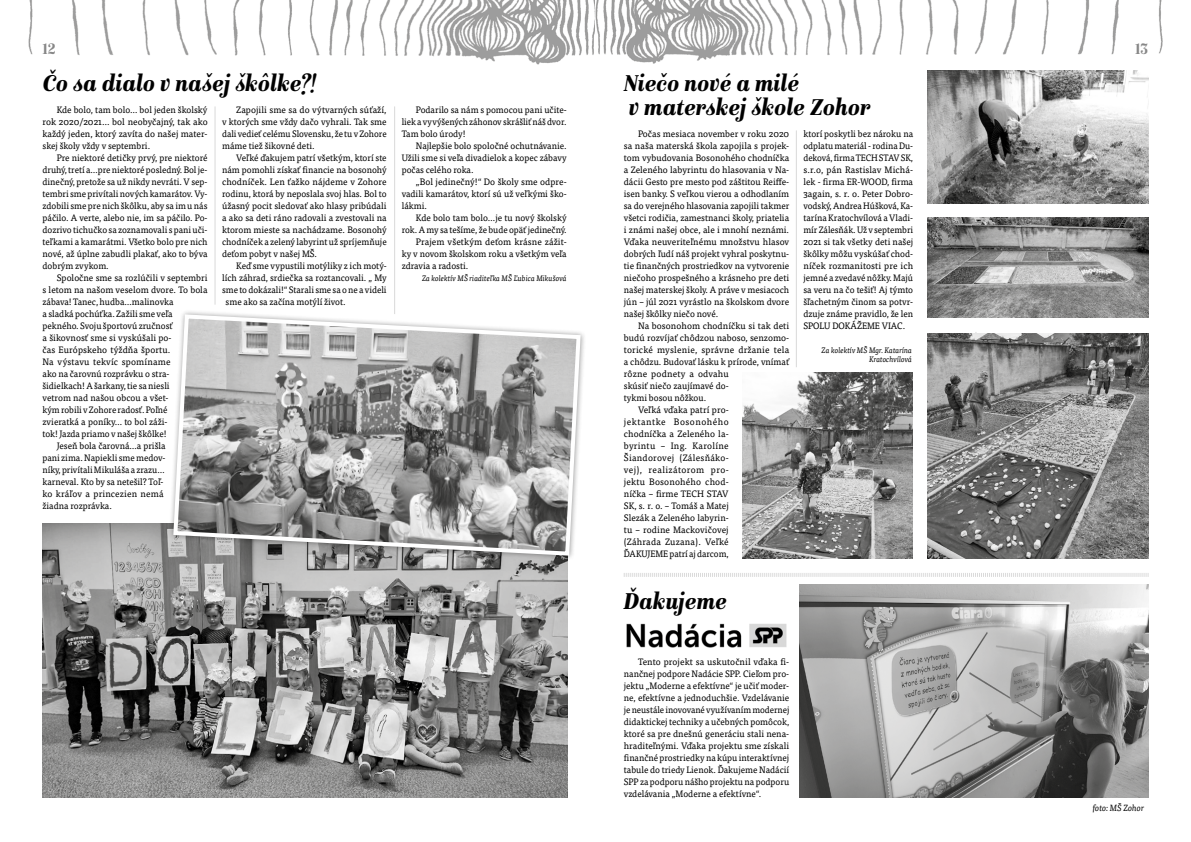
<style>
.page{position:relative;width:1191px;height:842px;background:#fff}
.page>*{position:absolute;margin:0;border:0;box-sizing:border-box;transform-origin:0 0}
.t1{font:italic 900 semi-condensed 24px/24px "Isabel";color:#000}
.t2{font:700 semi-condensed 16px "Isabel";color:#878787}
.t3{font:9.3px/12px "Tisa Pro";color:#000;text-align:justify;scale:.95 1}
.t4{font:9.3px/12px "Tisa Pro";color:#000;text-align:justify}
.t5{font:9.3px "Tisa Pro";color:#000;scale:.94 1}
.t6{font:9.3px "Tisa Pro";color:#000;scale:.96 1}
.t7{font:9.3px "Tisa Pro";letter-spacing:.02em;color:#000}
.t8{font:9.3px "Tisa Pro";letter-spacing:.03em;color:#000}
.t9{font:9.3px "Tisa Pro";letter-spacing:.045em;color:#000}
.t10{font:9.3px "Tisa Pro";letter-spacing:.06em;color:#000}
.t11{font:italic 9px "Tisa Pro";color:#000;scale:.94 1}
.t12{font:italic 8px/9px "Tisa Pro";color:#000;text-align:right;scale:.93 1}
</style>
<div class="page">
<img style="left:28px;top:0;width:1135px;height:65px">
<hr style="left:796px;top:130px;width:1px;height:237px;background:#dadada">
<hr style="left:215px;top:106px;width:1px;height:199px;background:#dadada">
<hr style="left:394px;top:106px;width:1px;height:208px;background:#dadada">
<img style="left:43px;top:523px;width:524px;height:275px">
<div style="left:168px;top:309px;width:418px;height:252px;background:#000;opacity:.4"></div>
<svg style="left:171px;top:312px;width:412px;height:246px;background:#a8a8a8"></svg>
<img style="left:927px;top:71px;width:221px;height:132px">
<img style="left:927px;top:218px;width:221px;height:100px">
<svg style="left:623px;top:573px;width:525px;height:4px"></svg>
<img style="left:799px;top:585px;width:349px;height:212px">
<img style="left:626px;top:623px;width:161px;height:25px">
<img style="left:927px;top:333px;width:221px;height:225px">
<img style="left:743px;top:373px;width:169px;height:185px">
<h2 class="t2" style="left:43px;top:39px;width:15px">12</h2>
<h2 class="t2" style="left:1135px;top:39px;width:15px">13</h2>
<h1 class="t1" style="left:624px;top:73px;width:248px">Niečo nové a milé<br>v materskej škole Zohor</h1>
<p class="t4" style="left:624px;top:127px;width:167px;text-indent:14px">Počas mesiaca november v roku 2020 sa naša materská škola zapojila s projek&shy;tom vybudovania Bosonohého chodníčka a Zeleného labyrintu do hlasovania v Na&shy;dácii Gesto pre mesto pod záštitou Reiffe&shy;isen banky. S veľkou vierou a odhodlaním sa do verejného hlasovania zapojili takmer všetci rodičia, zamestnanci školy, priatelia i známi našej obce, ale i mnohí neznámi.<br>Vďaka neuveriteľnému množstvu hlasov dobrých ľudí náš projekt vyhral poskytnu&shy;tie finančných prostriedkov na vytvorenie niečoho prospešného a krásneho pre deti našej materskej školy. A práve v mesiacoch jún – júl 2021 vyrástlo na školskom dvore našej škôlky niečo nové.</p>
<p class="t4" style="left:638px;top:319px;width:153px">Na bosonohom chodníčku si tak deti</p>
<p class="t4" style="left:624px;top:331px;width:167px">budú rozvíjať chôdzou naboso, senzomo-</p>
<p class="t7" style="left:624px;top:343px;width:167px">torické myslenie, správne držanie tela</p>
<p class="t3" style="left:624px;top:355px;width:176px">a chôdzu. Budovať lásku k prírode, vnímať</p>
<p class="t7" style="left:624px;top:367px;width:106px">rôzne podnety a odvahu</p>
<p class="t3" style="left:624px;top:379px;width:112px">skúsiť niečo zaujímavé do-</p>
<p class="t3" style="left:624px;top:391px;width:88px">tykmi bosou nôžkou.</p>
<p class="t4" style="left:638px;top:403px;width:92px">Veľká vďaka patrí pro-</p>
<p class="t10" style="left:624px;top:415px;width:106px">jektantke Bosonohého</p>
<p class="t4" style="left:624px;top:427px;width:106px">chodníčka a Zeleného la-</p>
<p class="t8" style="left:624px;top:439px;width:106px">byrintu – Ing. Karolíne</p>
<p class="t8" style="left:624px;top:451px;width:106px">Šiandorovej (Zálesňáko-</p>
<p class="t9" style="left:624px;top:463px;width:106px">vej), realizátorom pro-</p>
<p class="t7" style="left:624px;top:475px;width:106px">jektu Bosonohého chod-</p>
<p class="t4" style="left:624px;top:487px;width:106px">níčka – firme TECH STAV</p>
<p class="t6" style="left:624px;top:499px;width:111px">SK, s. r. o. – Tomáš a Matej</p>
<p class="t6" style="left:624px;top:511px;width:111px">Slezák a Zeleného labyrin-</p>
<p class="t4" style="left:624px;top:523px;width:106px">tu – rodine Mackovičovej</p>
<p class="t7" style="left:624px;top:535px;width:106px">(Záhrada Zuzana). Veľké</p>
<p class="t5" style="left:624px;top:547px;width:113px">ĎAKUJEME patrí aj darcom,</p>
<h1 class="t1" style="left:43px;top:73px;width:275px">Čo sa dialo v našej škôlke?!</h1>
<p class="t3" style="left:43px;top:103px;width:175px;text-indent:14px">Kde bolo, tam bolo… bol jeden školský rok 2020/2021… bol neobyčajný, tak ako každý jeden, ktorý zavíta do našej mater&shy;skej školy vždy v septembri.</p>
<p class="t3" style="left:43px;top:151px;width:175px;text-indent:14px">Pre niektoré detičky prvý, pre niektoré druhý, tretí a…pre niektoré posledný. Bol je&shy;dinečný, pretože sa už nikdy nevráti. V sep&shy;tembri sme privítali nových kamarátov. Vy&shy;zdobili sme pre nich škôlku, aby sa im u nás páčilo. A verte, alebo nie, im sa páčilo. Po&shy;dozrivo tichučko sa zoznamovali s pani uči&shy;teľkami a kamarátmi. Všetko bolo pre nich nové, až úplne zabudli plakať, ako to býva dobrým zvykom.</p>
<p class="t6" style="left:57px;top:271px;width:159px">Spoločne sme sa rozlúčili v septembri</p>
<p class="t4" style="left:43px;top:283px;width:166px">s letom na našom veselom dvore. To bola</p>
<p class="t3" style="left:43px;top:295px;width:139px">zábava! Tanec, hudba…malinovka</p>
<p class="t3" style="left:43px;top:307px;width:138px">a sladká pochúťka. Zažili sme veľa</p>
<p class="t5" style="left:43px;top:319px;width:140px">pekného. Svoju športovú zručnosť</p>
<p class="t4" style="left:43px;top:331px;width:130px">a šikovnosť sme si vyskúšali po-</p>
<p class="t4" style="left:43px;top:343px;width:130px">čas Európskeho týždňa športu.</p>
<p class="t4" style="left:43px;top:355px;width:129px">Na výstavu tekvíc spomíname</p>
<p class="t3" style="left:43px;top:367px;width:135px">ako na čarovnú rozprávku o stra-</p>
<p class="t5" style="left:43px;top:379px;width:137px">šidielkach! A šarkany, tie sa niesli</p>
<p class="t6" style="left:43px;top:391px;width:133px">vetrom nad našou obcou a všet-</p>
<p class="t5" style="left:43px;top:403px;width:134px">kým robili v Zohore radosť. Poľné</p>
<p class="t6" style="left:43px;top:415px;width:132px">zvieratká a poníky… to bol záži-</p>
<p class="t3" style="left:43px;top:427px;width:132px">tok! Jazda priamo v našej škôlke!</p>
<p class="t3" style="left:57px;top:439px;width:116px">Jeseň bola čarovná…a prišla</p>
<p class="t3" style="left:43px;top:451px;width:131px">pani zima. Napiekli sme medov-</p>
<p class="t5" style="left:43px;top:463px;width:131px">níky, privítali Mikuláša a zrazu…</p>
<p class="t3" style="left:43px;top:475px;width:129px">karneval. Kto by sa netešil? Toľ-</p>
<p class="t4" style="left:43px;top:487px;width:123px">ko kráľov a princezien nemá</p>
<p class="t3" style="left:43px;top:499px;width:75px">žiadna rozprávka.</p>
<p class="t4" style="left:222px;top:103px;width:166px;text-indent:14px">Zapojili sme sa do výtvarných súťaží, v ktorých sme vždy dačo vyhrali. Tak sme dali vedieť celému Slovensku, že tu v Zohore máme tiež šikovné deti.</p>
<p class="t3" style="left:222px;top:151px;width:175px;text-indent:14px">Veľké ďakujem patrí všetkým, ktorí ste nám pomohli získať financie na bosonohý chodníček. Len ťažko nájdeme v Zohore rodinu, ktorá by neposlala svoj hlas. Bol to úžasný pocit sledovať ako hlasy pribúdali a ako sa deti ráno radovali a zvestovali na ktorom mieste sa nachádzame. Bosonohý chodníček a zelený labyrint už spríjemňuje deťom pobyt v našej MŠ.</p>
<p class="t3" style="left:236px;top:259px;width:160px">Keď sme vypustili motýliky z ich motý-</p>
<p class="t3" style="left:222px;top:271px;width:175px">lích záhrad, srdiečka sa roztancovali. „ My</p>
<p class="t5" style="left:222px;top:283px;width:176px">sme to dokázali!“ Starali sme sa o ne a videli</p>
<p class="t3" style="left:226px;top:295px;width:128px">sme ako sa začína motýlí život.</p>
<p class="t3" style="left:402px;top:103px;width:175px;text-indent:14px">Podarilo sa nám s pomocou pani učite&shy;liek a vyvýšených záhonov skrášliť náš dvor.<br>Tam bolo úrody!</p>
<p class="t3" style="left:402px;top:139px;width:175px;text-indent:14px">Najlepšie bolo spoločné ochutnávanie.<br>Užili sme si veľa divadielok a kopec zábavy počas celého roka.</p>
<p class="t4" style="left:402px;top:175px;width:166px;text-indent:14px">„Bol jedinečný!“ Do školy sme odpre&shy;vadili kamarátov, ktorí sú už veľkými ško&shy;lákmi.</p>
<p class="t6" style="left:416px;top:211px;width:159px">Kde bolo tam bolo…je tu nový školský</p>
<p class="t5" style="left:402px;top:223px;width:177px">rok. A my sa tešíme, že bude opäť jedinečný.</p>
<p class="t4" style="left:416px;top:235px;width:152px">Prajem všetkým deťom krásne zážit-</p>
<p class="t3" style="left:402px;top:247px;width:175px">ky v novom školskom roku a všetkým veľa</p>
<p class="t3" style="left:402px;top:259px;width:72px">zdravia a radosti.</p>
<p class="t12" style="left:422px;top:273px;width:157px">Za kolektív MŠ riaditeľka MŠ Ľubica Mikušová</p>
<p class="t3" style="left:803px;top:127px;width:117px">ktorí poskytli bez nároku na odplatu materiál - rodina Du&shy;deková, firma TECH STAV SK, s.r.o, pán Rastislav Michá&shy;lek - firma ER-‑WOOD, firma 3again, s. r. o. Peter Dobro&shy;vodský, Andrea Húšková, Ka&shy;tarína Kratochvílová a Vladi&shy;mír Zálesňák. Už v septembri 2021 si tak všetky deti našej škôlky môžu vyskúšať chod&shy;níček rozmanitosti pre ich jemné a zvedavé nôžky. Majú sa veru na čo tešiť! Aj týmto šľachetným činom sa potvr&shy;dzuje známe pravidlo, že len SPOLU DOKÁŽEME VIAC.</p>
<p class="t12" style="left:821px;top:345px;width:99px">Za kolektív MŠ Mgr. Katarína<br>Kratochvílová</p>
<h1 class="t1" style="left:624px;top:591px;width:105px">Ďakujeme</h1>
<p class="t4" style="left:624px;top:655px;width:167px;text-indent:14px">Tento projekt sa uskutočnil vďaka fi&shy;nančnej podpore Nadácie SPP. Cieľom pro&shy;jektu „Moderne a efektívne“ je učiť moder&shy;ne, efektívne a jednoduchšie. Vzdelávanie je neustále inovované využívaním modernej didaktickej techniky a učebných pomôcok, ktoré sa pre dnešnú generáciu stali nena&shy;hraditeľnými. Vďaka projektu sme získali finančné prostriedky na kúpu interaktívnej tabule do triedy Lienok. Ďakujeme Nadácií SPP za podporu nášho projektu na podporu vzdelávania „Moderne a efektívne“.</p>
<p class="t11" style="left:1092px;top:801px;width:56px">foto: MŠ Zohor</p>
</div>
